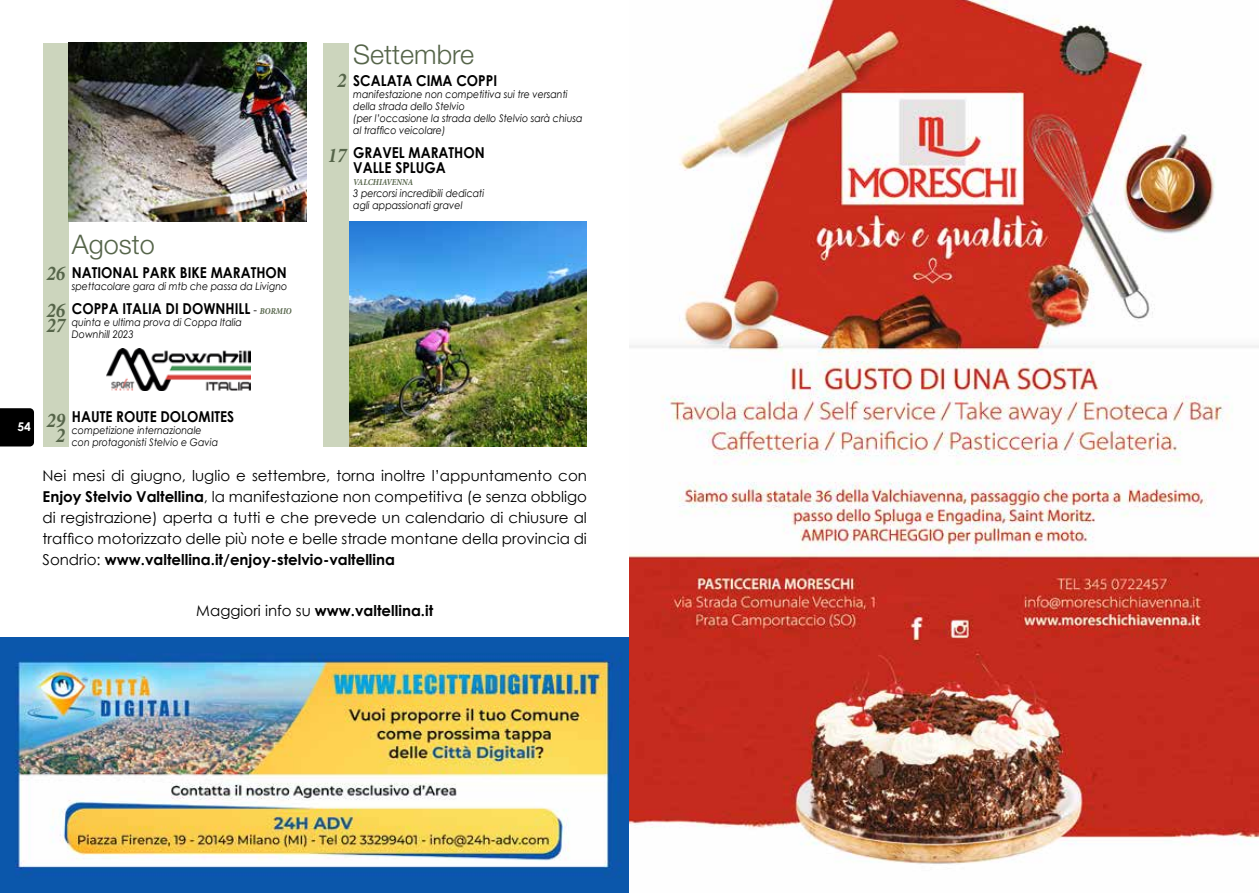
<style>
.page{position:relative;width:1259px;height:893px;background:#fff}
.page>*{position:absolute;margin:0;border:0;box-sizing:border-box;transform-origin:0 0}
.t1{font:300 27px "Helvetica Neue";color:#56654a}
.t2{font:italic 700 21px/15px "Minion Pro";color:#56654a;text-align:center;scale:.9 1}
.t3{font:15px/21px "Century Gothic";color:#000;text-align:justify}
.t4{font:700 15px/15px "Century Gothic";color:#000;scale:.9 1}
.t5{font:700 15px "Century Gothic";color:#000}
.t6{font:700 12px "Century Gothic";color:#fff}
.t7{font:italic 10.5px/12px "Century Gothic";color:#000;scale:.9 1}
.t8{font:italic 700 9px "Minion Pro";color:#56654a;scale:.9 1}
.s1{font-weight:400;font-size:12px}
.s2{font-family:"Minion Pro";font-style:italic;font-size:9px;color:#56654a}
.s3{font-weight:700}
.s4{font-weight:400}
</style>
<div class="page">
<svg style="left:0;top:408px;width:34px;height:38px"></svg>
<div style="left:43px;top:43px;width:25px;height:403px;background:#ccd5bd"></div>
<div style="left:323px;top:43px;width:26px;height:403px;background:#ccd5bd"></div>
<img style="left:349px;top:222px;width:238px;height:224px">
<img style="left:68px;top:43px;width:238px;height:179px">
<img style="left:106px;top:349px;width:145px;height:42px">
<img style="left:0;top:638px;width:629px;height:255px">
<img style="left:629px;top:0;width:630px;height:864px">
<h1 class="t1" style="left:72px;top:228px;width:85px">Agosto</h1>
<h2 class="t2" style="left:46px;top:255px;width:22px;line-height:36.5px;text-align:left">26<br>26</h2>
<h2 class="t2" style="left:46px;top:317px;width:22px">27</h2>
<h3 class="t4" style="left:72px;top:265px;width:240px">NATIONAL PARK BIKE MARATHON</h3>
<p class="t7" style="left:72px;top:280px;width:241px">spettacolare gara di mtb che passa da Livigno</p>
<h3 class="t4" style="left:72px;top:301px;width:246px">COPPA ITALIA DI DOWNHILL <span class="s1">-</span> <span class="s2">BORMIO</span></h3>
<p class="t7" style="left:72px;top:316px;width:191px">quinta e ultima prova di Coppa Italia<br>Downhill 2023</p>
<h1 class="t1" style="left:353px;top:38px;width:123px">Settembre</h1>
<h2 class="t2" style="left:337px;top:73px;width:12px">2</h2>
<h3 class="t4" style="left:353px;top:72px;width:161px">SCALATA CIMA COPPI</h3>
<p class="t7" style="left:353px;top:88px;width:256px">manifestazione non competitiva sui tre versanti della strada dello Stelvio<br>(per l’occasione la strada dello Stelvio sarà chiusa al traffico veicolare)</p>
<h3 class="t4" style="left:353px;top:144px;width:148px">GRAVEL MARATHON<br>VALLE SPLUGA</h3>
<p class="t8" style="left:353px;top:175px;width:68px">VALCHIAVENNA</p>
<p class="t7" style="left:353px;top:187px;width:147px">3 percorsi incredibili dedicati agli appassionati gravel</p>
<h2 class="t2" style="left:328px;top:148px;width:22px">17</h2>
<p class="t6" style="left:17px;top:419px;width:15px">54</p>
<h3 class="t4" style="left:72px;top:409px;width:182px">HAUTE ROUTE DOLOMITES</h3>
<p class="t7" style="left:72px;top:424px;width:164px">competizione internazionale con protagonisti Stelvio e Gavia</p>
<h2 class="t2" style="left:46px;top:412px;width:22px">29<br>2</h2>
<p class="t3" style="left:43px;top:465px;width:546px">Nei mesi di giugno, luglio e settembre, torna inoltre l’appuntamento con <span class="s3">Enjoy Stelvio Valtellina</span>, la manifestazione non competitiva (e senza obbligo di registrazione) aperta a tutti e che prevede un calendario di chiusure al traffico motorizzato delle più note e belle strade montane della provincia di Sondrio: <span class="s3">www.valtellina.it/enjoy-stelvio-valtellina</span></p>
<h3 class="t5" style="left:196px;top:601px;width:238px"><span class="s4">Maggiori info su</span> www.valtellina.it</h3>
</div>
